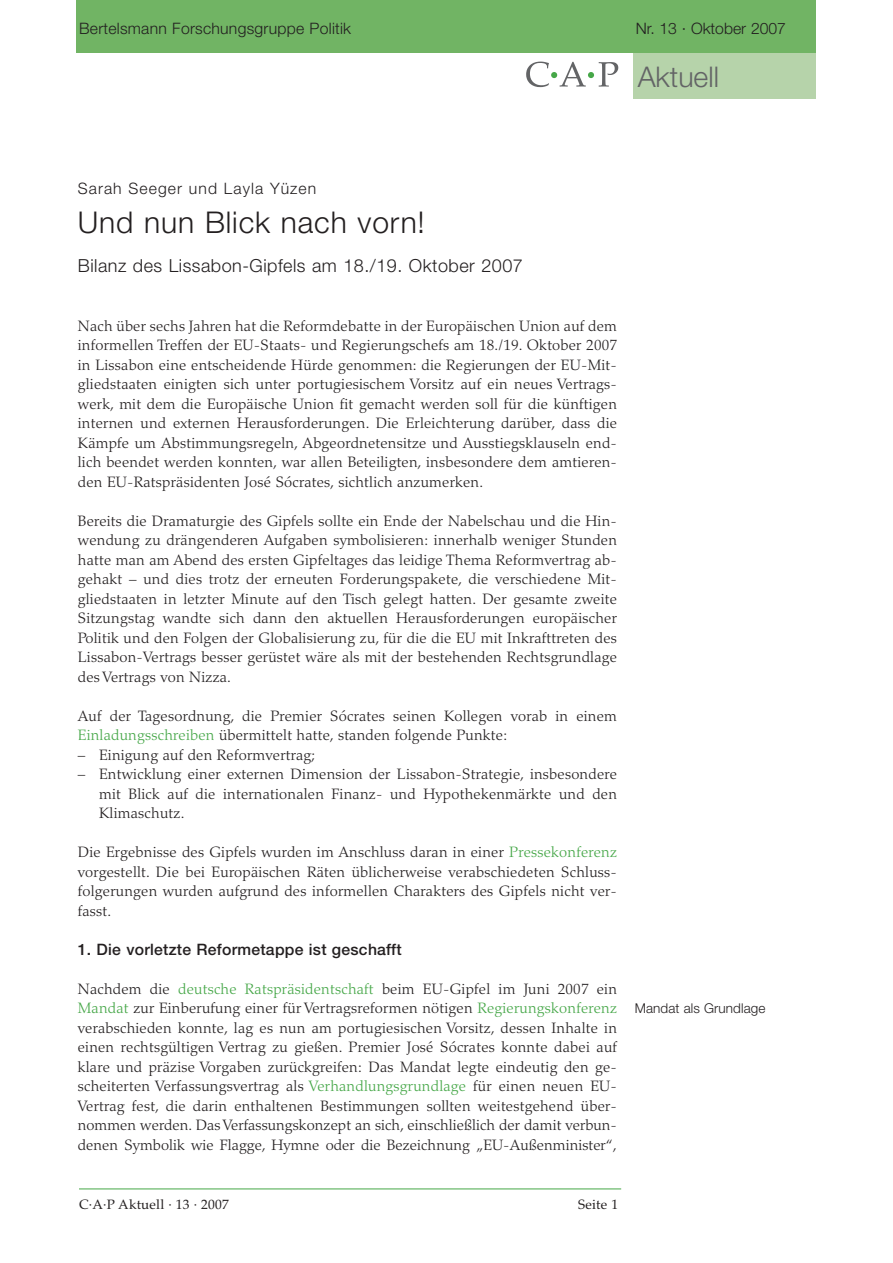
<style>
.page{position:relative;width:893px;height:1263px;background:#fff}
.page>*{position:absolute;margin:0;border:0;box-sizing:border-box;transform-origin:0 0}
.t1{font:300 30px "Helvetica Neue";letter-spacing:.03em;color:#231f20}
.t2{font:300 28.5px "Helvetica Neue";color:#636466}
.t3{font:300 18px "Helvetica Neue";letter-spacing:.03em;color:#231f20}
.t4{font:300 15.75px "Helvetica Neue";letter-spacing:.015em;color:#231f20}
.t5{font:500 15.75px "Helvetica Neue";letter-spacing:.015em;color:#231f20}
.t6{font:300 15.75px "Helvetica Neue";letter-spacing:.065em;color:#231f20}
.t7{font:300 15px/19.5px "Palatino";letter-spacing:.015em;color:#231f20;text-align:justify}
.t8{font:13.5px "Palatino";letter-spacing:.015em;color:#231f20}
.t9{font:300 13.5px "Helvetica Neue";letter-spacing:.005em;color:#231f20}
.s1{color:#46a748}
</style>
<div class="page">
<div style="left:633px;top:1px;width:183px;height:97px;background:#b6d3aa"></div>
<div style="left:76px;top:1px;width:740px;height:52px;background:#71b464"></div>
<svg style="left:526px;top:62px;width:92px;height:25px"></svg>
<hr style="left:79px;top:1188px;width:542px;height:1px;background:#46a748">
<p class="t4" style="left:79px;top:22px;width:274px">Bertelsmann Forschungsgruppe Politik</p>
<p class="t4" style="left:636px;top:22px;width:152px">Nr. 13 · Oktober 2007</p>
<h2 class="t2" style="left:638px;top:66px;width:83px">Aktuell</h2>
<p class="t6" style="left:78px;top:183px;width:240px">Sarah Seeger und Layla Yüzen</p>
<h1 class="t1" style="left:78px;top:212px;width:349px">Und nun Blick nach vorn!</h1>
<p class="t3" style="left:78px;top:259px;width:447px">Bilanz des Lissabon-Gipfels am 18./19. Oktober 2007</p>
<p class="t7" style="left:78px;top:318px;width:541px">Nach über sechs Jahren hat die Reformdebatte in der Europäischen Union auf dem informellen Treffen der EU-Staats- und Regierungschefs am 18./19. Oktober 2007 in Lissabon eine entscheidende Hürde genommen: die Regierungen der EU-Mit&shy;gliedstaaten einigten sich unter portugiesischem Vorsitz auf ein neues Vertrags&shy;werk, mit dem die Europäische Union fit gemacht werden soll für die künftigen internen und externen Herausforderungen. Die Erleichterung darüber, dass die Kämpfe um Abstimmungsregeln, Abgeordnetensitze und Ausstiegsklauseln end&shy;lich beendet werden konnten, war allen Beteiligten, insbesondere dem amtieren&shy;den EU-Ratspräsidenten José Sócrates, sichtlich anzumerken.</p>
<p class="t7" style="left:78px;top:513px;width:541px">Bereits die Dramaturgie des Gipfels sollte ein Ende der Nabelschau und die Hin&shy;wendung zu drängenderen Aufgaben symbolisieren: innerhalb weniger Stunden hatte man am Abend des ersten Gipfeltages das leidige Thema Reformvertrag ab&shy;gehakt – und dies trotz der erneuten Forderungspakete, die verschiedene Mit&shy;gliedstaaten in letzter Minute auf den Tisch gelegt hatten. Der gesamte zweite Sitzungstag wandte sich dann den aktuellen Herausforderungen europäischer Politik und den Folgen der Globalisierung zu, für die die EU mit Inkrafttreten des Lissabon-Vertrags besser gerüstet wäre als mit der bestehenden Rechtsgrundlage des Vertrags von Nizza.</p>
<p class="t7" style="left:78px;top:708px;width:541px">Auf der Tagesordnung, die Premier Sócrates seinen Kollegen vorab in einem<br><span class="s1">Einladungsschreiben</span> übermittelt hatte, standen folgende Punkte:</p>
<p class="t7" style="left:78px;top:747px;width:239px">– Einigung auf den Reformvertrag;</p>
<p class="t7" style="left:99px;top:766px;width:519px;text-indent:-21px">– Entwicklung einer externen Dimension der Lissabon-Strategie, insbesondere mit Blick auf die internationalen Finanz- und Hypothekenmärkte und den Klimaschutz.</p>
<p class="t7" style="left:78px;top:844px;width:541px">Die Ergebnisse des Gipfels wurden im Anschluss daran in einer <span class="s1">Pressekonferenz </span>vorgestellt. Die bei Europäischen Räten üblicherweise verabschiedeten Schluss&shy;folgerungen wurden aufgrund des informellen Charakters des Gipfels nicht ver&shy;fasst.</p>
<p class="t5" style="left:78px;top:943px;width:325px">1. Die vorletzte Reformetappe ist geschafft</p>
<p class="t7" style="left:78px;top:981px;width:541px">Nachdem die <span class="s1">deutsche Ratspräsidentschaft</span> beim EU-Gipfel im Juni 2007 ein <span class="s1">Mandat</span> zur Einberufung einer für Vertragsreformen nötigen <span class="s1">Regierungskonferenz </span>verabschieden konnte, lag es nun am portugiesischen Vorsitz, dessen Inhalte in einen rechtsgültigen Vertrag zu gießen. Premier José Sócrates konnte dabei auf klare und präzise Vorgaben zurückgreifen: Das Mandat legte eindeutig den ge&shy;scheiterten Verfassungsvertrag als <span class="s1">Verhandlungsgrundlage</span> für einen neuen EU-Vertrag fest, die darin enthaltenen Bestimmungen sollten weitestgehend über&shy;nommen werden. Das Verfassungskonzept an sich, einschließlich der damit verbun&shy;denen Symbolik wie Flagge, Hymne oder die Bezeichnung „EU-Außenminister“,</p>
<p class="t8" style="left:79px;top:1199px;width:151px">C·A·P Aktuell · 13 · 2007</p>
<p class="t8" style="left:578px;top:1199px;width:42px">Seite 1</p>
<p class="t9" style="left:635px;top:1004px;width:132px">Mandat als Grundlage</p>
</div>
